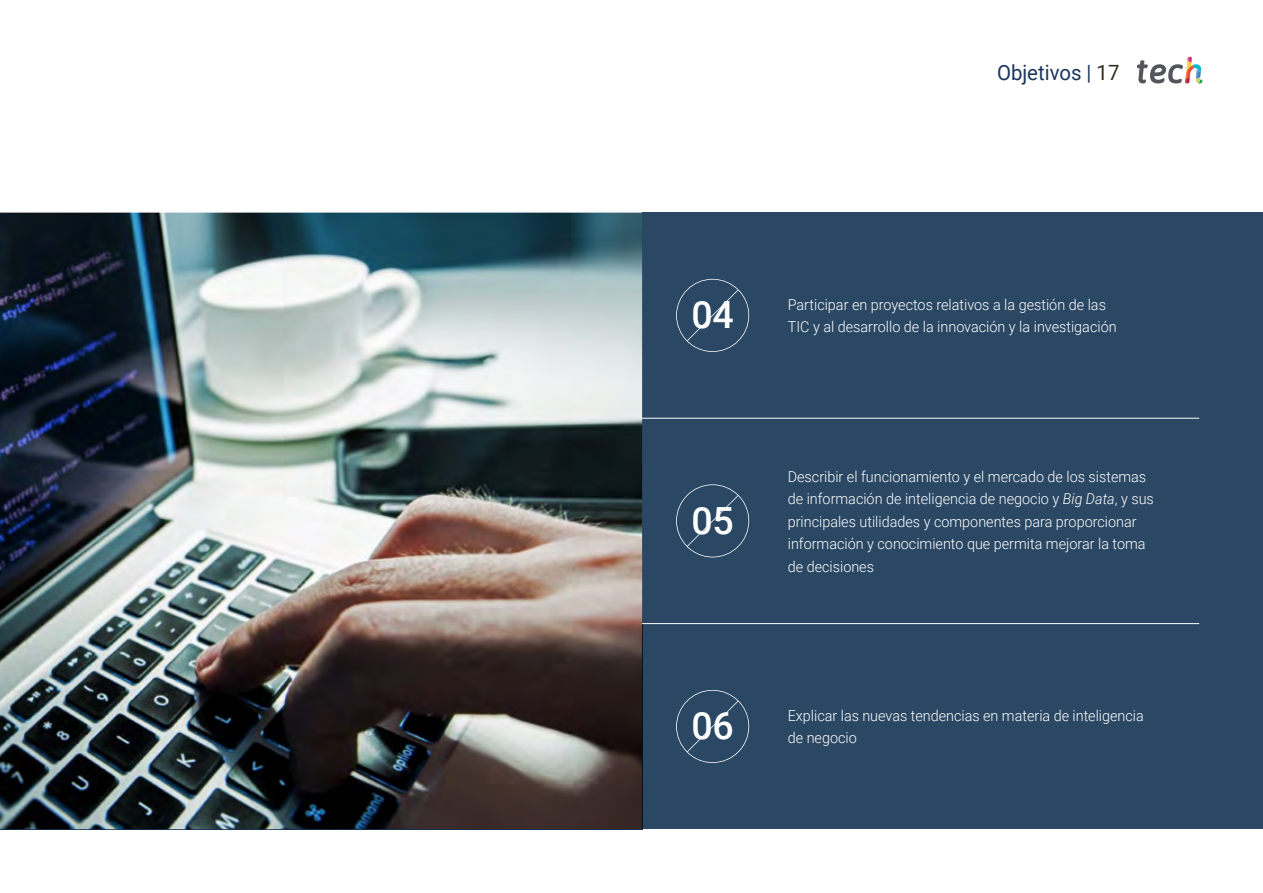
<style>
.page{position:relative;width:1263px;height:893px;background:#fff}
.page>*{position:absolute;margin:0;border:0;box-sizing:border-box;transform-origin:0 0}
.t1{font:500 37.5px "Roboto";color:#fff}
.t2{font:21px "Roboto";color:#1a355c}
.t3{font:300 15px/22.5px "Roboto";color:#fff;scale:.96 1}
.s1{color:#312e20}
.s2{font-style:italic}
</style>
<div class="page">
<div style="left:642px;top:213px;width:621px;height:616px;background:#2a4763"></div>
<hr style="left:0;top:418px;width:1199px;height:1px;background:#fff">
<hr style="left:0;top:623px;width:1199px;height:1px;background:#fff">
<svg style="left:676px;top:690px;width:73px;height:73px"></svg>
<svg style="left:676px;top:279px;width:73px;height:73px"></svg>
<svg style="left:676px;top:484px;width:73px;height:73px"></svg>
<svg style="left:1137px;top:57px;width:65px;height:27px"></svg>
<img style="left:0;top:213px;width:642px;height:616px">
<h2 class="t2" style="left:997px;top:57px;width:124px">Objetivos | <span class="s1">17</span></h2>
<h1 class="t1" style="left:691px;top:288px;width:44px">04</h1>
<h1 class="t1" style="left:691px;top:494px;width:44px">05</h1>
<p class="t3" style="left:788px;top:293px;width:333px">Participar en proyectos relativos a la gestión de las</p>
<p class="t3" style="left:788px;top:315px;width:344px">TIC y al desarrollo de la innovación y la investigación</p>
<p class="t3" style="left:788px;top:464px;width:383px">Describir el funcionamiento y el mercado de los sistemas de información de inteligencia de negocio y <span class="s2">Big Data</span>, y sus principales utilidades y componentes para proporcionar información y conocimiento que permita mejorar la toma de decisiones</p>
<h1 class="t1" style="left:691px;top:699px;width:44px">06</h1>
<p class="t3" style="left:788px;top:704px;width:372px">Explicar las nuevas tendencias en materia de inteligencia</p>
<p class="t3" style="left:788px;top:726px;width:73px">de negocio</p>
</div>
